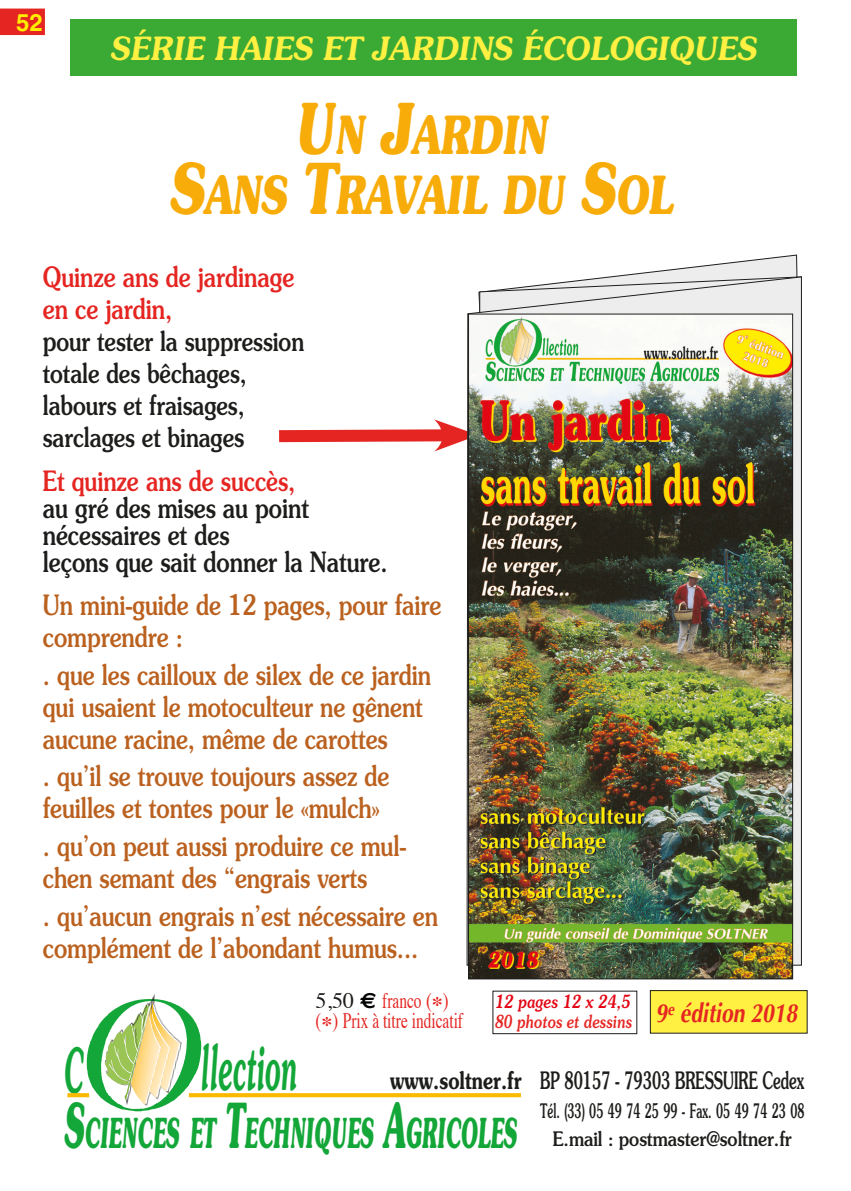
<style>
.page{position:relative;width:851px;height:1191px;background:#fff}
.page>*{position:absolute;margin:0;border:0;box-sizing:border-box;transform-origin:0 0}
.t1{font:italic 600 62px "Souvenir";color:#13a638;scale:.4 1}
.t2{font:italic 700 52.4px/60px "Souvenir";letter-spacing:-.02em;color:#f8ac09;text-align:center;scale:.7 1}
.t3{font:italic 700 41.4px "Souvenir";color:#13a638;scale:.45 1}
.t4{font:italic 600 32px "Souvenir";color:#fff042;scale:.9 1}
.t5{font:500 28px/32px "Souvenir";color:#bb611f;scale:.8 1}
.t6{font:500 28px/27px "Souvenir";color:#1d1d1b;scale:.8 1}
.t7{font:500 28px/32px "Souvenir";color:#e52521;scale:.8 1}
.t8{font:500 27px/32px "Souvenir";color:#1d1d1b;scale:.8 1}
.t9{font:italic 700 26.4px "Optima";color:#e52521;scale:.8 1}
.t10{font:500 24px "Souvenir";color:#1d1d1b;scale:.6 1}
.t11{font:700 24px "Helvetica";color:#ffed00}
.t12{font:22px/20px "Times";color:#e52521;scale:.7 1}
.t13{font:500 20px/28.4px "Souvenir";color:#1d1d1b;text-align:center;scale:.55 1}
.t14{font:italic 500 18px "Souvenir";color:#e52521;scale:.76 1}
.t15{font:italic 500 18px "Souvenir";color:#e30614;scale:.8 1}
.s1{font-size:70px}
.s2{font-size:28px}
.s3{color:#1d1d1b}
.s4{font-family:"Euro Sans";font-weight:700;color:#020204}
.s5{font-weight:700}
.s6{font-size:62px}
.s7{font-weight:600}
</style>
<div class="page">
<div style="left:0;top:9px;width:45px;height:26px;background:#e52521"></div>
<div style="left:650px;top:991px;width:156px;height:42px;background:#fff042"></div>
<div style="left:649px;top:990px;width:158px;height:43px;border:1px solid #1d1d1b"></div>
<svg style="left:279px;top:419px;width:187px;height:32px"></svg>
<div style="left:70px;top:19px;width:725px;height:57px;background:#3baa35"></div>
<img style="left:67px;top:1014px;width:159px;height:84px">
<img style="left:88px;top:994px;width:101px;height:118px">
<svg style="left:67px;top:1093px;width:22px;height:4px"></svg>
<svg style="left:105px;top:1002px;width:74px;height:103px"></svg>
<svg style="left:189px;top:1093px;width:331px;height:4px"></svg>
<svg style="left:614px;top:254px;width:184px;height:22px"></svg>
<svg style="left:466px;top:276px;width:336px;height:690px;background:#c3c3bf"></svg>
<img style="left:470px;top:316px;width:320px;height:661px">
<div style="left:492px;top:991px;width:144px;height:43px;border:1px solid #1d1d1b"></div>
<p class="t11" style="left:16px;top:8px;width:28px">52</p>
<p class="t4" style="left:110px;top:29px;width:719px">SÉRIE HAIES ET JARDINS ÉCOLOGIQUES</p>
<h2 class="t2" style="left:171px;top:104px;width:718px"><span class="s1">U</span>N <span class="s1">J</span>ARDIN<br><span class="s1">S</span>ANS <span class="s1">T</span>RAVAIL DU <span class="s1">S</span>OL</h2>
<p class="t7" style="left:43px;top:261px;width:315px">Quinze ans de jardinage en ce jardin,</p>
<p class="t8" style="left:43px;top:325px;width:328px"><span class="s2">p</span>our tester la suppression totale des bêchages, labours et fraisages, sarclages et binage<span class="s2">s</span></p>
<p class="t7" style="left:43px;top:464px;width:317px">Et quinze ans de succès,</p>
<p class="t6" style="left:43px;top:494px;width:432px">au gré des mises au point nécessaires et des<br>leçons que sait donner la Nature.</p>
<p class="t5" style="left:43px;top:589px;width:499px">Un mini-guide de 12 pages, pour faire comprendre :</p>
<p class="t5" style="left:43px;top:658px;width:486px">. que les cailloux de silex de ce jardin qui usaient le motoculteur ne gênent aucune racine, même de carottes</p>
<p class="t5" style="left:43px;top:760px;width:434px">. qu’il se trouve toujours assez de feuilles et tontes pour le «mulch»</p>
<p class="t5" style="left:43px;top:830px;width:456px">. qu’on peut aussi produire ce mul&shy;chen semant des “engrais verts</p>
<p class="t5" style="left:43px;top:899px;width:495px">. qu’aucun engrais n’est nécessaire en complément de l’abondant humus...</p>
<p class="t12" style="left:315px;top:989px;width:212px"><span class="s3">5,50</span> <span class="s4">e</span> franco (<span class="s5">*</span>) (<span class="s5">*</span>) Prix à titre indicatif</p>
<p class="t15" style="left:495px;top:990px;width:171px">12 pages 12 x 24,5</p>
<p class="t14" style="left:495px;top:1010px;width:182px">80 photos et dessins</p>
<p class="t9" style="left:655px;top:998px;width:178px">9<sup>e</sup> édition 2018</p>
<h1 class="t1" style="left:63px;top:1031px;width:50px">C</h1>
<h1 class="t1" style="left:199px;top:1029px;width:244px">llection</h1>
<h3 class="t3" style="left:65px;top:1108px;width:1006px"><span class="s6">S</span>CIENCES ET <span class="s6">T</span>ECHNIQUES <span class="s6">A</span>GRICOLES</h3>
<p class="t10" style="left:390px;top:1066px;width:691px"><span class="s7">www.soltner.fr</span> BP 80157 - 79303 BRESSUIRE Cedex</p>
<p class="t13" style="left:540px;top:1096px;width:481px">Tél. (33) 05 49 74 25 99 - Fax. 05 49 74 23 08<br>E.mail : postmaster@soltner.fr</p>
</div>
